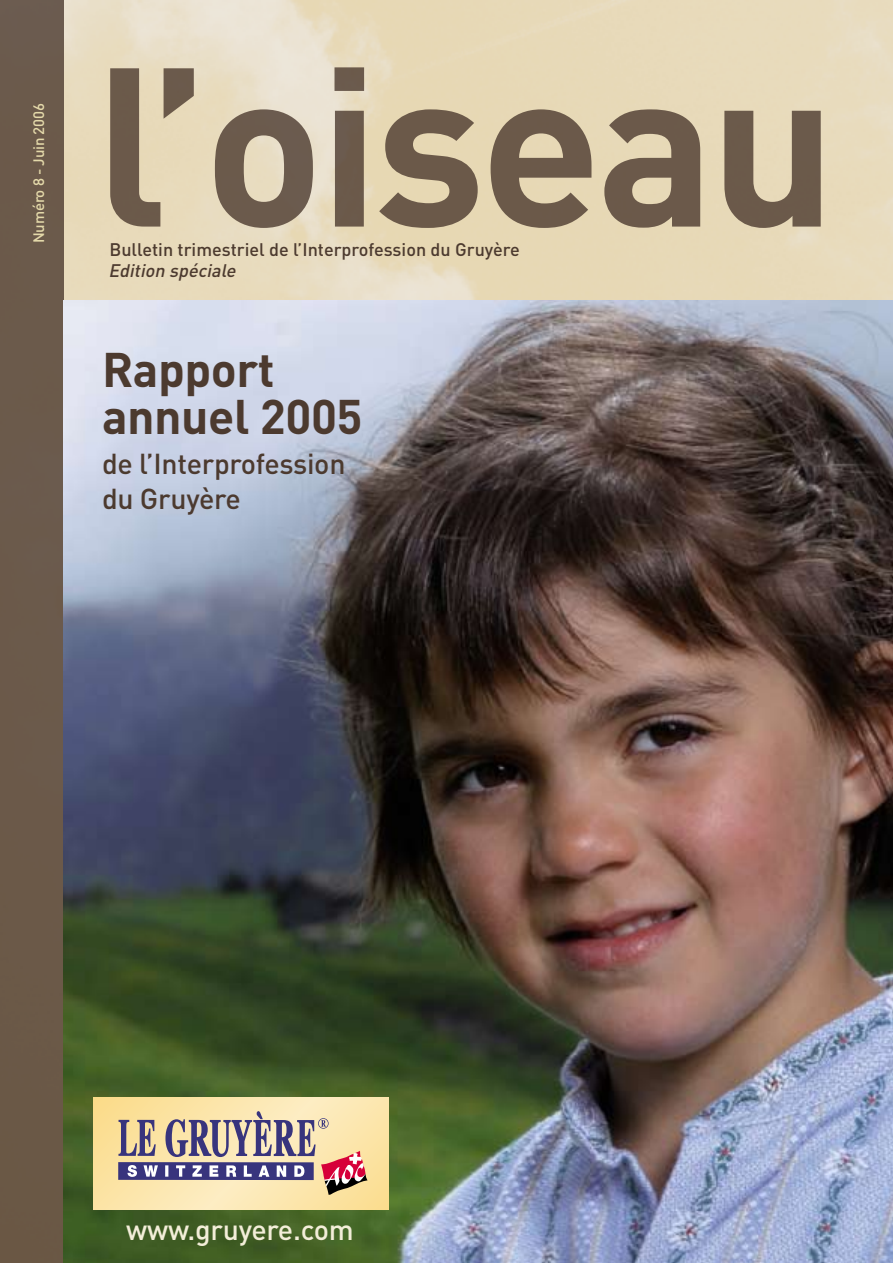
<style>
.page{position:relative;width:893px;height:1263px;background:#fff}
.page>*{position:absolute;margin:0;border:0;box-sizing:border-box;transform-origin:0 0}
.t1{font:700 222.3px "DIN";letter-spacing:-.025em;color:#4c3a2f}
.t2{font:700 48px/46.5px "DIN";letter-spacing:-.01em;color:#4c3a2f}
.t3{font:500 28.5px/34.5px "DIN";letter-spacing:-.01em;color:#4c3a2f}
.t4{font:500 28.5px "DIN";letter-spacing:-.01em;color:#f3eed9}
.t5{font:500 18px "DIN";color:#4c3a2f}
.t6{font:italic 500 18px "DIN";color:#4c3a2f}
.t7{font:500 15px "DIN";letter-spacing:-.015em;color:#e4d9aa}
</style>
<div class="page">
<div style="left:0;top:0;width:64px;height:1263px;background:#6b594a"></div>
<img style="left:64px;top:301px;width:829px;height:962px">
<svg style="left:94px;top:1097px;width:295px;height:112px;background:#d6c0a2"></svg>
<p class="t7" style="left:29px;top:243px;width:141px;rotate:-90deg">Numéro 8 - Juin 2006</p>
<h1 class="t1" style="left:95px;top:1px;width:743px">l’oiseau</h1>
<p class="t5" style="left:109px;top:238px;width:412px">Bulletin trimestriel de l’Interprofession du Gruyère</p>
<p class="t6" style="left:108px;top:259px;width:133px">Edition spéciale</p>
<h2 class="t2" style="left:102px;top:344px;width:262px">Rapport annuel 2005</h2>
<h3 class="t3" style="left:102px;top:446px;width:245px">de l’Interprofession du Gruyère</h3>
<h3 class="t4" style="left:126px;top:1211px;width:229px">www.gruyere.com</h3>
</div>
